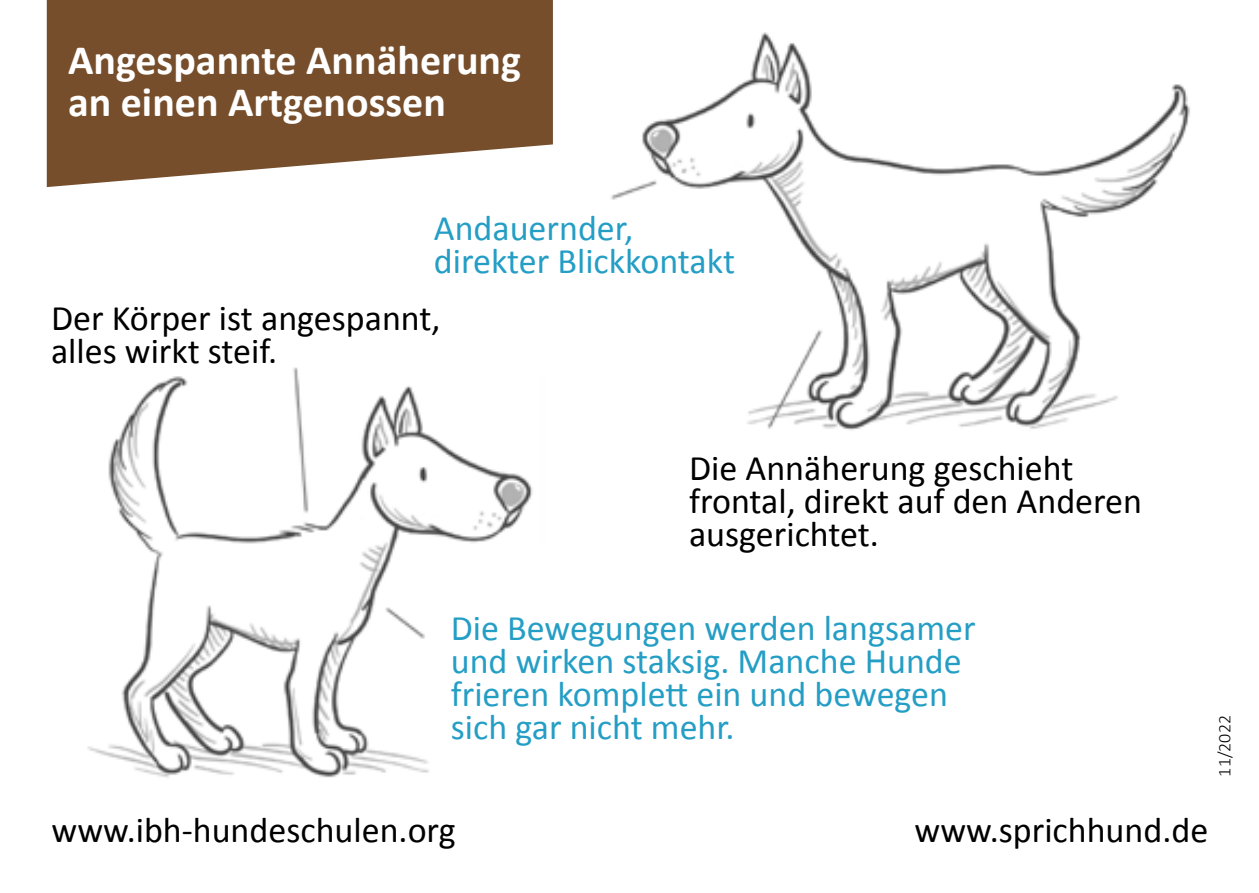
<style>
.page{position:relative;width:1259px;height:893px;background:#fff}
.page>*{position:absolute;margin:0;border:0;box-sizing:border-box;transform-origin:0 0}
.t1{font:700 42px/42px "Calibri";color:#fff}
.t2{font:36px/33px "Calibri";color:#000}
.t3{font:36px/33px "Calibri";color:#259ec5}
.t4{font:300 18px "Calibri";color:#000}
</style>
<div class="page">
<img style="left:46px;top:0;width:1144px;height:778px">
<svg style="left:47px;top:0;width:506px;height:187px;background:#856142"></svg>
<p class="t1" style="left:68px;top:38px;width:454px">Angespannte Annäherung an einen Artgenossen</p>
<p class="t3" style="left:434px;top:211px;width:303px">Andauernder, direkter Blickkontakt</p>
<p class="t2" style="left:51px;top:300px;width:391px">Der Körper ist angespannt, alles wirkt steif.</p>
<p class="t2" style="left:689px;top:451px;width:454px">Die Annäherung geschieht frontal, direkt auf den Anderen ausgerichtet.</p>
<p class="t3" style="left:451px;top:610px;width:526px">Die Bewegungen werden langsamer und wirken staksig. Manche Hunde frieren komplett ein und bewegen sich gar nicht mehr.</p>
<p class="t4" style="left:1213px;top:776px;width:63px;rotate:-90deg">11/2022</p>
<p class="t2" style="left:51px;top:812px;width:406px">www.ibh-hundeschulen.org</p>
<p class="t2" style="left:914px;top:812px;width:295px">www.sprichhund.de</p>
</div>
